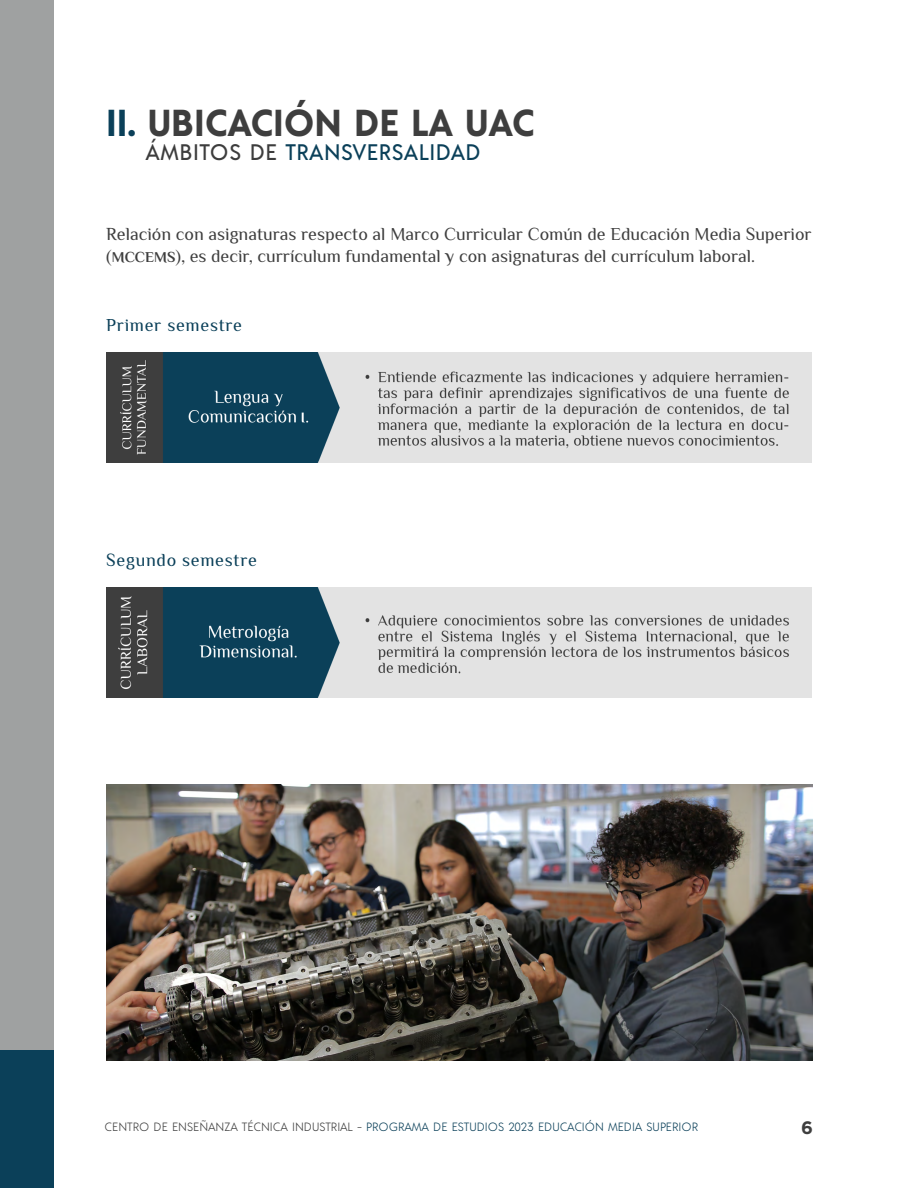
<style>
.page{position:relative;width:918px;height:1188px;background:#fff}
.page>*{position:absolute;margin:0;border:0;box-sizing:border-box;transform-origin:0 0}
.t1{font:700 37.5px "Acre";color:#3e3e3e}
.t2{font:500 22.5px "Acre";letter-spacing:.025em;color:#0b4059}
.t3{font:18px/22.5px "Philosopher";color:#3e3e3e}
.t4{font:18px "Philosopher";letter-spacing:.04em;color:#0b4059}
.t5{font:700 18px "Gotham";color:#3e3e3e}
.t6{font:300 12px "Acre";color:#0b4059}
.s1{color:#0b4059}
.s2{color:#3d3d3d}
.s3{font-weight:700;font-size:15px}
.s4{color:#3e3e3e}
</style>
<div class="page">
<div style="left:0;top:0;width:54px;height:1050px;background:#9fa1a1"></div>
<div style="left:0;top:1050px;width:54px;height:138px;background:#0b4059"></div>
<img style="left:106px;top:352px;width:706px;height:111px">
<img style="left:106px;top:587px;width:706px;height:110px">
<img style="left:106px;top:784px;width:707px;height:276px">
<h1 class="t1" style="left:106px;top:96px;width:430px"><span class="s1">II.</span> UBICACIÓN DE LA UAC</h1>
<p class="t2" style="left:146px;top:137px;width:337px"><span class="s2">ÁMBITOS DE</span> TRANSVERSALIDAD</p>
<p class="t3" style="left:106px;top:223px;width:707px">Relación con asignaturas respecto al Marco Curricular Común de Educación Media Superior (<span class="s3">MCCEMS</span>), es decir, currículum fundamental y con asignaturas del currículum laboral.</p>
<p class="t4" style="left:106px;top:314px;width:137px">Primer semestre</p>
<p class="t4" style="left:106px;top:548px;width:152px">Segundo semestre</p>
<p class="t6" style="left:105px;top:1119px;width:595px"><span class="s4">CENTRO DE ENSEÑANZA TÉCNICA INDUSTRIAL -</span> PROGRAMA DE ESTUDIOS 2023 EDUCACIÓN MEDIA SUPERIOR</p>
<p class="t5" style="left:801px;top:1118px;width:13px">6</p>
</div>
